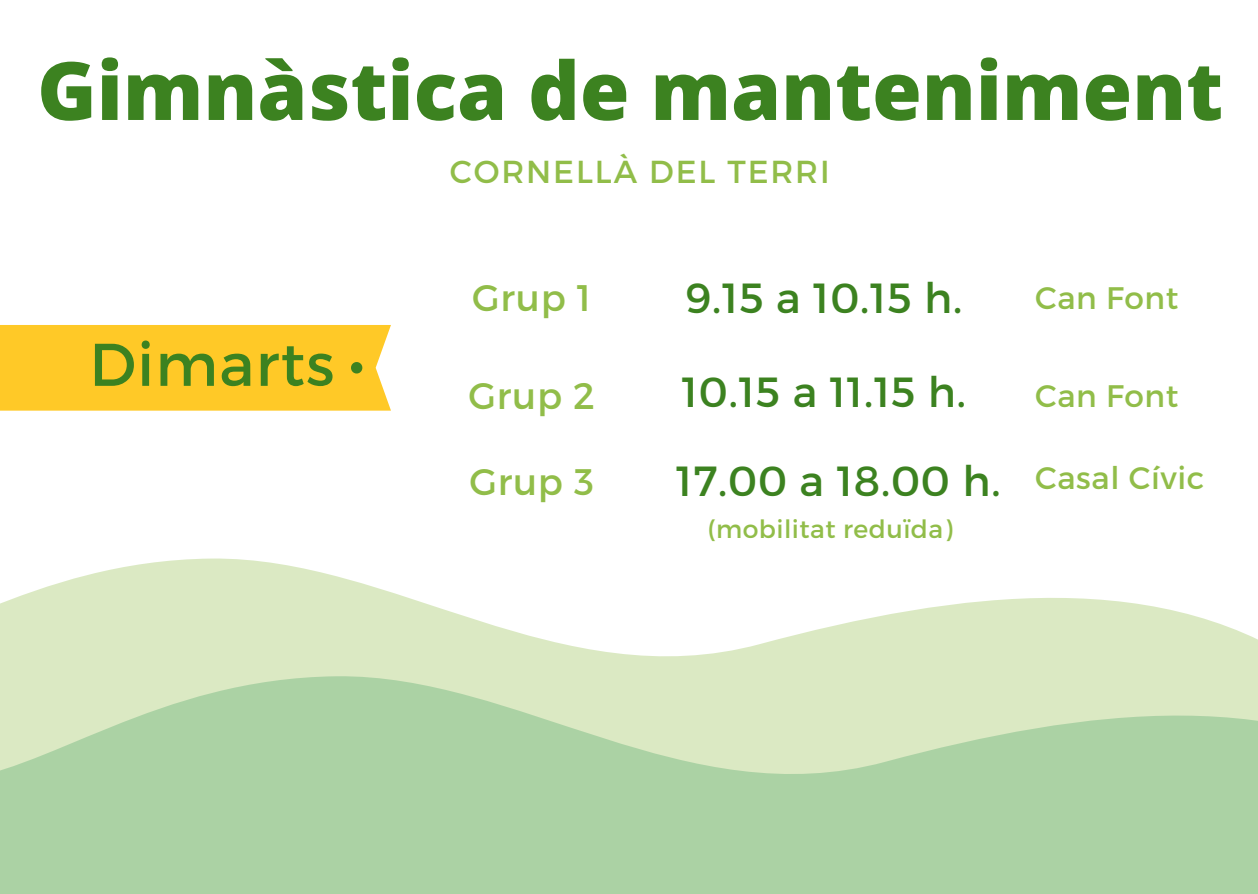
<style>
.page{position:relative;width:1258px;height:894px;background:#fff}
.page>*{position:absolute;margin:0;border:0;box-sizing:border-box;transform-origin:0 0}
.t1{font:800 80.4px "Open Sans";color:#3c8220}
.t2{font:60px "Montserrat";letter-spacing:.02em;color:#3c8220}
.t3{font:42px "Montserrat";letter-spacing:.02em;color:#3c8220}
.t4{font:36.9px "Montserrat";letter-spacing:.02em;color:#91bd49}
.t5{font:31.8px "Montserrat";letter-spacing:.06em;color:#91bd49}
.t6{font:31.2px "Montserrat";letter-spacing:.02em;color:#91bd49}
.t7{font:25.2px "Montserrat";letter-spacing:.02em;color:#91bd49}
</style>
<div class="page">
<svg style="left:0;top:558px;width:1258px;height:116px;fill:#dbe9c3"></svg>
<svg style="left:0;top:674px;width:1258px;height:219px;background:#b6d7ab"></svg>
<div style="left:0;top:325px;width:391px;height:85px;background:#ffc927"></div>
<p class="t1" style="left:37px;top:34px;width:1187px">Gimnàstica de manteniment</p>
<p class="t5" style="left:450px;top:151px;width:381px">CORNELLÀ DEL TERRI</p>
<p class="t2" style="left:89px;top:325px;width:246px">Dimarts</p>
<p class="t4" style="left:472px;top:274px;width:120px">Grup 1</p>
<p class="t3" style="left:685px;top:270px;width:278px">9.15 a 10.15 h.</p>
<p class="t4" style="left:468px;top:372px;width:128px">Grup 2</p>
<p class="t3" style="left:682px;top:364px;width:286px">10.15 a 11.15 h.</p>
<p class="t4" style="left:469px;top:457px;width:126px">Grup 3</p>
<p class="t3" style="left:676px;top:453px;width:326px">17.00 a 18.00 h.</p>
<p class="t7" style="left:707px;top:512px;width:246px">(mobilitat reduïda)</p>
<p class="t6" style="left:1035px;top:278px;width:145px">Can Font</p>
<p class="t6" style="left:1035px;top:375px;width:145px">Can Font</p>
<p class="t6" style="left:1035px;top:457px;width:171px">Casal Cívic</p>
</div>
